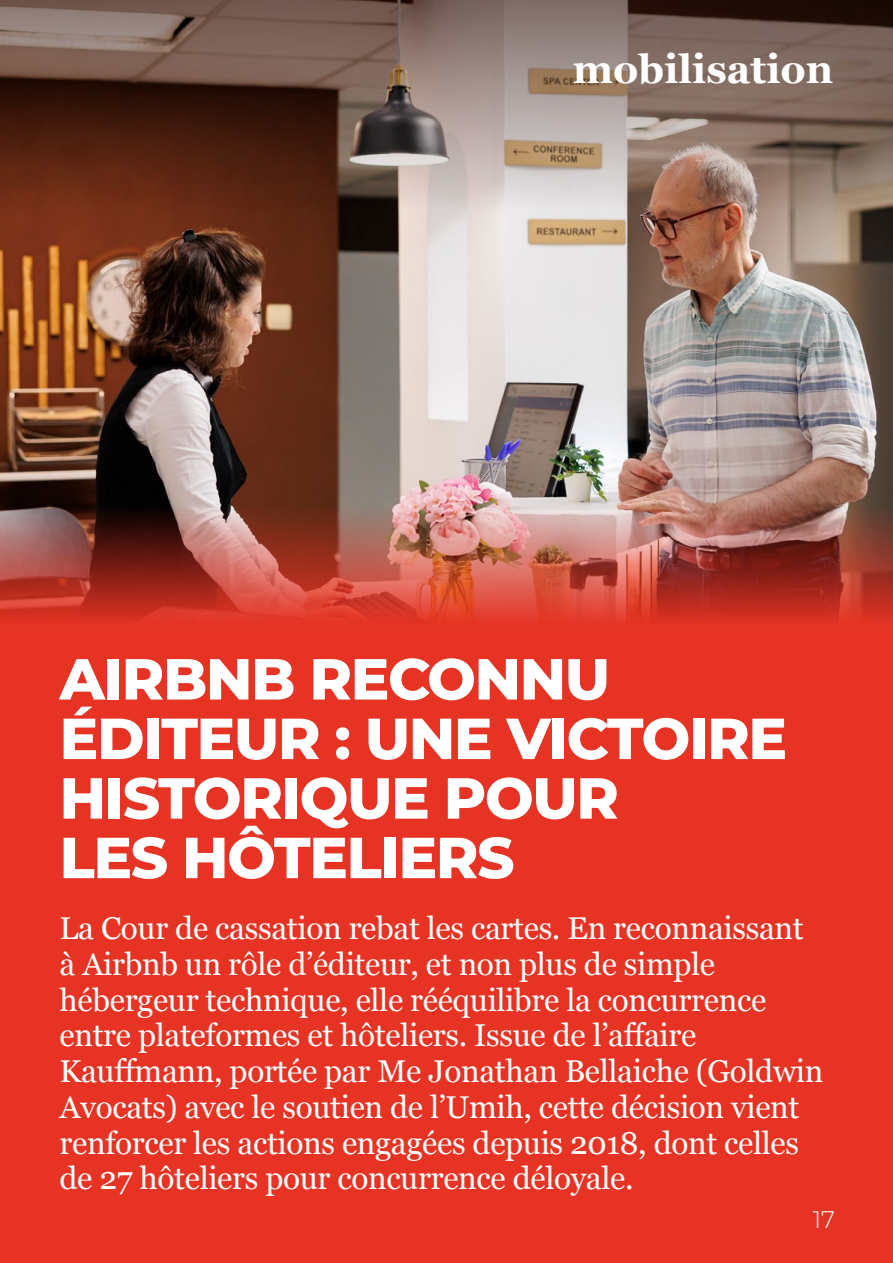
<style>
.page{position:relative;width:893px;height:1263px;background:#fff}
.page>*{position:absolute;margin:0;border:0;box-sizing:border-box;transform-origin:0 0}
.t1{font:100 57.75px/59.6px "Montserrat";letter-spacing:-.025em;color:#fff}
.t2{font:700 39.9px "Georgia";color:#fff}
.t3{font:31.5px/35.7px "Georgia";letter-spacing:-.01em;color:#fff}
.t4{font:100 24px "Montserrat";color:#fff}
</style>
<div class="page">
<img style="left:0;top:208px;width:893px;height:298px">
<svg style="left:0;top:0;width:893px;height:208px;background:#7a6055"></svg>
<img style="left:0;top:506px;width:893px;height:119px">
<div style="left:0;top:625px;width:893px;height:638px;background:#e63323"></div>
<p class="t2" style="left:573px;top:39px;width:262px">mobilisation</p>
<h1 class="t1" style="left:60px;top:654px;width:729px">AIRBNB RECONNU<br>ÉDITEUR : UNE VICTOIRE<br>HISTORIQUE POUR<br>LES HÔTELIERS</h1>
<p class="t3" style="left:60px;top:909px;width:765px">La Cour de cassation rebat les cartes. En reconnaissant à Airbnb un rôle d’éditeur, et non plus de simple hébergeur technique, elle rééquilibre la concurrence entre plateformes et hôteliers. Issue de l’affaire Kauffmann, portée par Me Jonathan Bellaiche (Goldwin Avocats) avec le soutien de l’Umih, cette décision vient renforcer les actions engagées depuis 2018, dont celles de 27 hôteliers pour concurrence déloyale.</p>
<p class="t4" style="left:813px;top:1204px;width:24px">17</p>
</div>
